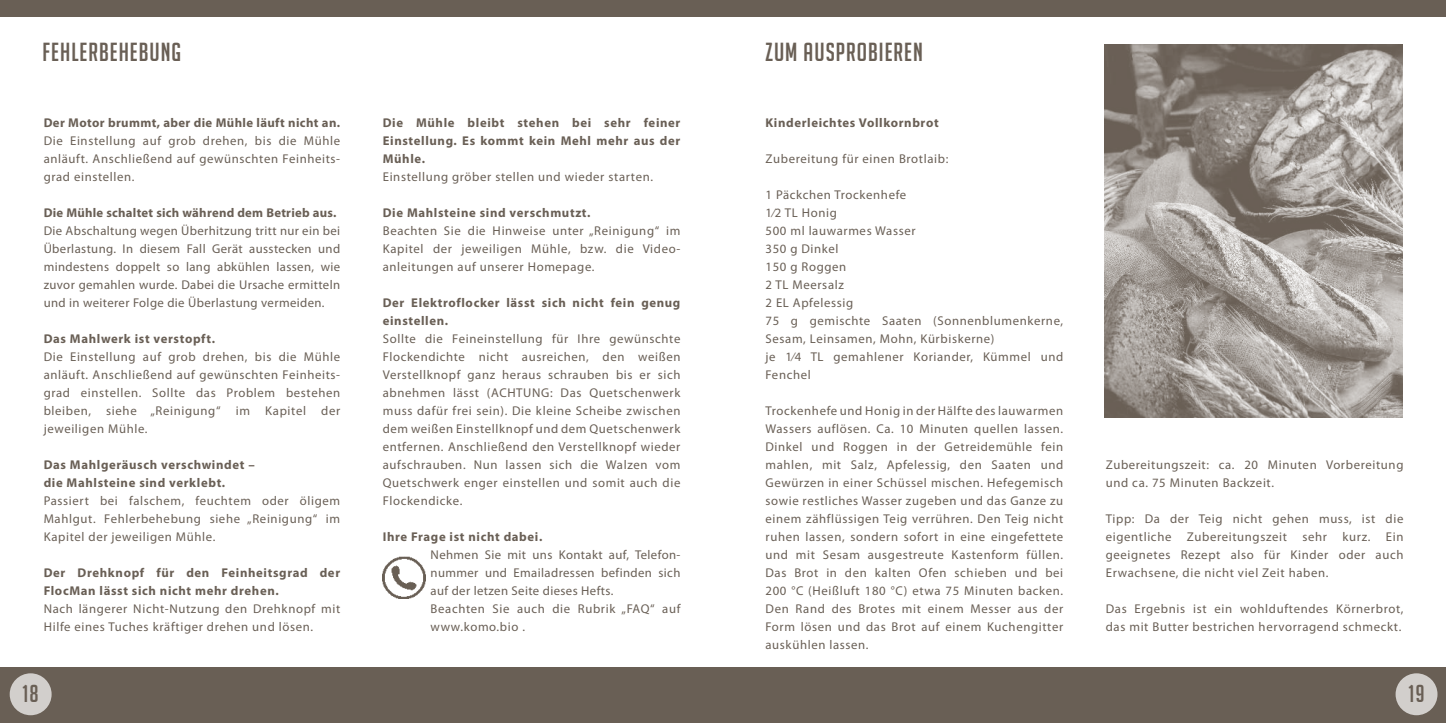
<style>
.page{position:relative;width:1446px;height:723px;background:#fff}
.page>*{position:absolute;margin:0;border:0;box-sizing:border-box;transform-origin:0 0}
.t1{font:25.5px "Big Noodle Titling";letter-spacing:.04em;color:#695f55}
.t2{font:24px "Big Noodle Titling";color:#695f55}
.t3{font:12.75px/18px "Myriad Pro";letter-spacing:.05em;color:#695f55;text-align:justify}
.t4{font:700 12.75px/18px "Myriad Pro";letter-spacing:.05em;color:#695f55}
.t5{font:12.75px/18px "Myriad Pro";letter-spacing:.03em;color:#695f55}
.t6{font:700 12.75px "Myriad Pro";letter-spacing:.02em;color:#695f55}
.t7{font:700 12.75px "Myriad Pro";letter-spacing:.03em;color:#695f55}
</style>
<div class="page">
<div style="left:0;top:668px;width:1446px;height:55px;background:#695f55"></div>
<div style="left:0;top:0;width:1446px;height:17px;background:#695f55"></div>
<div style="left:10px;top:673px;width:42px;height:42px;background:#d2cfcc;border-radius:50%"></div>
<div style="left:1395px;top:673px;width:42px;height:42px;background:#d2cfcc;border-radius:50%"></div>
<img style="left:383px;top:556px;width:42px;height:43px">
<img style="left:1105px;top:45px;width:298px;height:372px">
<h1 class="t1" style="left:43px;top:38px;width:140px">FEHLERBEHEBUNG</h1>
<p class="t7" style="left:44px;top:114px;width:298px">Der Motor brummt, aber die Mühle läuft nicht an.</p>
<p class="t3" style="left:44px;top:131px;width:298px">Die Einstellung auf grob drehen, bis die Mühle anläuft. Anschließend auf gewünschten Feinheits&shy;grad einstellen.</p>
<p class="t6" style="left:44px;top:204px;width:294px">Die Mühle schaltet sich während dem Betrieb aus.</p>
<p class="t3" style="left:44px;top:221px;width:298px">Die Abschaltung wegen Überhitzung tritt nur ein bei Überlastung. In diesem Fall Gerät ausstecken und mindestens doppelt so lang abkühlen lassen, wie zuvor gemahlen wurde. Dabei die Ursache ermitteln und in weiterer Folge die Überlastung vermeiden.</p>
<p class="t4" style="left:44px;top:329px;width:173px">Das Mahlwerk ist verstopft.</p>
<p class="t3" style="left:44px;top:347px;width:298px">Die Einstellung auf grob drehen, bis die Mühle anläuft. Anschließend auf gewünschten Feinheits&shy;grad einstellen. Sollte das Problem bestehen bleiben, siehe „Reinigung“ im Kapitel der jeweiligen Mühle.</p>
<p class="t4" style="left:44px;top:455px;width:213px">Das Mahlgeräusch verschwindet – die Mahlsteine sind verklebt.</p>
<p class="t3" style="left:44px;top:491px;width:298px">Passiert bei falschem, feuchtem oder öligem Mahlgut. Fehlerbehebung siehe „Reinigung“ im Kapitel der jeweiligen Mühle.</p>
<p class="t4" style="left:44px;top:563px;width:298px">Der Drehknopf für den Feinheitsgrad der<br>FlocMan lässt sich nicht mehr drehen.</p>
<p class="t3" style="left:44px;top:599px;width:298px">Nach längerer Nicht-Nutzung den Drehknopf mit<br>Hilfe eines Tuches kräftiger drehen und lösen.</p>
<p class="t4" style="left:383px;top:113px;width:299px;text-align:justify">Die Mühle bleibt stehen bei sehr feiner Einstellung. Es kommt kein Mehl mehr aus der Mühle.</p>
<p class="t3" style="left:383px;top:167px;width:272px">Einstellung gröber stellen und wieder starten.</p>
<p class="t4" style="left:383px;top:203px;width:209px">Die Mahlsteine sind verschmutzt.</p>
<p class="t3" style="left:383px;top:221px;width:299px">Beachten Sie die Hinweise unter „Reinigung“ im Kapitel der jeweiligen Mühle, bzw. die Video&shy;anleitungen auf unserer Homepage.</p>
<p class="t4" style="left:383px;top:293px;width:299px">Der Elektroflocker lässt sich nicht fein genug einstellen.</p>
<p class="t3" style="left:383px;top:329px;width:299px">Sollte die Feineinstellung für Ihre gewünschte Flockendichte nicht ausreichen, den weißen Verstellknopf ganz heraus schrauben bis er sich abnehmen lässt (ACHTUNG: Das Quetschenwerk muss dafür frei sein). Die kleine Scheibe zwischen dem weißen Einstellknopf und dem Quetschenwerk entfernen. Anschließend den Verstellknopf wieder aufschrauben. Nun lassen sich die Walzen vom Quetschwerk enger einstellen und somit auch die Flockendicke.</p>
<p class="t4" style="left:383px;top:527px;width:161px">Ihre Frage ist nicht dabei.</p>
<p class="t5" style="left:431px;top:545px;width:251px">Nehmen Sie mit uns Kontakt auf, Telefon&shy;nummer und Emailadressen befinden sich auf der letzen Seite dieses Hefts.<br>Beachten Sie auch die Rubrik „FAQ“ auf www.komo.bio .</p>
<h1 class="t1" style="left:765px;top:38px;width:159px">ZUM AUSPROBIEREN</h1>
<p class="t4" style="left:765px;top:113px;width:175px">Kinderleichtes Vollkornbrot</p>
<p class="t3" style="left:765px;top:149px;width:184px">Zubereitung für einen Brotlaib:</p>
<p class="t3" style="left:765px;top:185px;width:299px;text-align:left">1 Päckchen Trockenhefe<br>1⁄2 TL Honig<br>500 ml lauwarmes Wasser<br>350 g Dinkel<br>150 g Roggen<br>2 TL Meersalz<br>2 EL Apfelessig<br>75 g gemischte Saaten (Sonnenblumenkerne,<br>Sesam, Leinsamen, Mohn, Kürbiskerne)<br>je 1⁄4 TL gemahlener Koriander, Kümmel und<br>Fenchel</p>
<p class="t3" style="left:765px;top:401px;width:299px">Trockenhefe und Honig in der Hälfte des lauwarmen Wassers auflösen. Ca. 10 Minuten quellen lassen.<br>Dinkel und Roggen in der Getreidemühle fein mahlen, mit Salz, Apfelessig, den Saaten und Gewürzen in einer Schüssel mischen. Hefegemisch sowie restliches Wasser zugeben und das Ganze zu einem zähflüssigen Teig verrühren. Den Teig nicht ruhen lassen, sondern sofort in eine eingefettete und mit Sesam ausgestreute Kastenform füllen.<br>Das Brot in den kalten Ofen schieben und bei 200 °C (Heißluft 180 °C) etwa 75 Minuten backen.<br>Den Rand des Brotes mit einem Messer aus der Form lösen und das Brot auf einem Kuchengitter auskühlen lassen.</p>
<p class="t3" style="left:1106px;top:455px;width:299px">Zubereitungszeit: ca. 20 Minuten Vorbereitung und ca. 75 Minuten Backzeit.</p>
<p class="t3" style="left:1106px;top:509px;width:299px">Tipp: Da der Teig nicht gehen muss, ist die eigentliche Zubereitungszeit sehr kurz. Ein geeignetes Rezept also für Kinder oder auch Erwachsene, die nicht viel Zeit haben.</p>
<p class="t3" style="left:1106px;top:599px;width:299px">Das Ergebnis ist ein wohlduftendes Körnerbrot, das mit Butter bestrichen hervorragend schmeckt.</p>
<h2 class="t2" style="left:23px;top:680px;width:18px">18</h2>
<h2 class="t2" style="left:1408px;top:680px;width:18px">19</h2>
</div>
